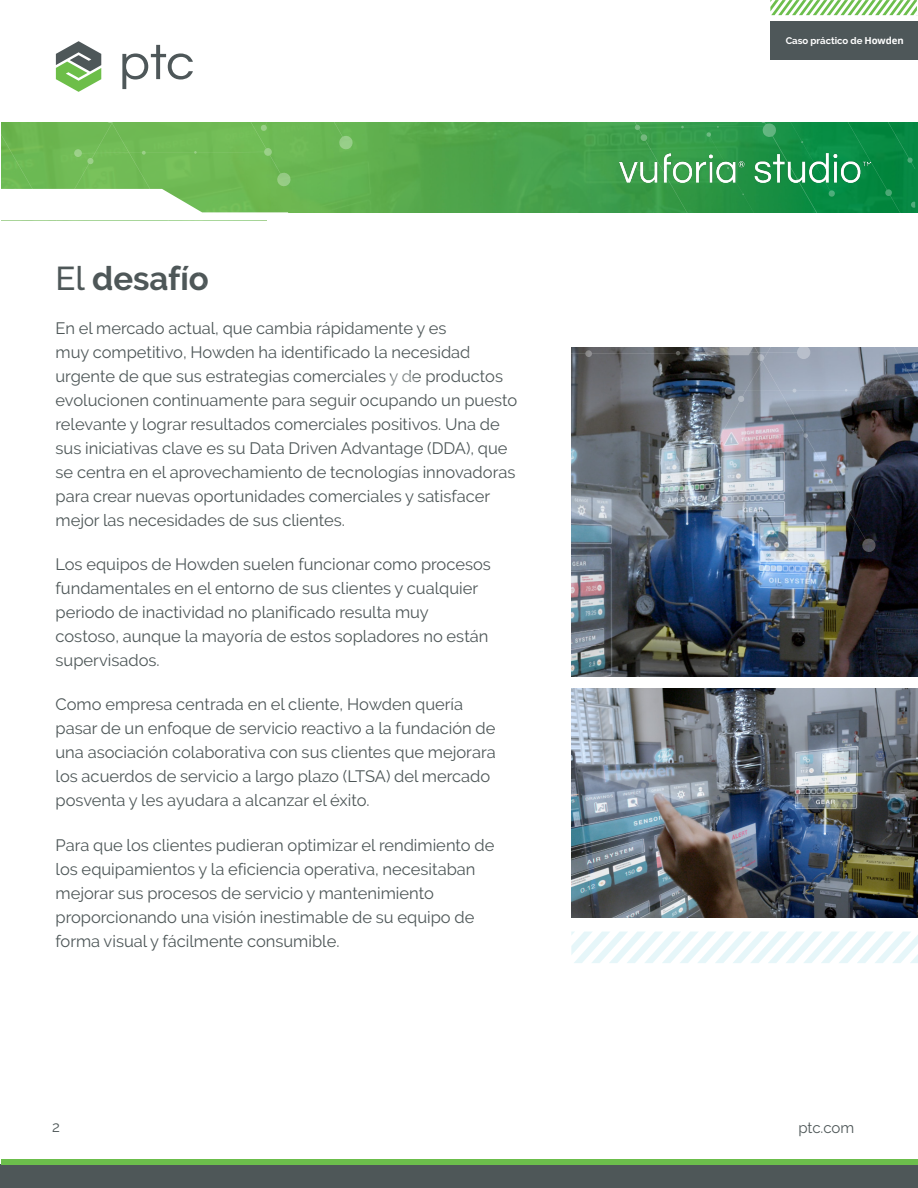
<style>
.page{position:relative;width:918px;height:1188px;background:#fff}
.page>*{position:absolute;margin:0;border:0;box-sizing:border-box;transform-origin:0 0}
.t1{font:50.4px "Questrialptc 2016";color:#4e5759}
._2__Headline_Subhead{font:700 33px "Raleway";color:#4e5758}
._4__Text_Body{font:16.5px/24px "Raleway";color:#4e5758}
.t2{font:15px "Raleway";letter-spacing:-.005em;color:#4e5758}
._4__Text_Body-2{font:700 9.6px "Raleway";color:#fff}
.s1{font-weight:500}
.s2{font-family:"Open Sans"}
</style>
<div class="page">
<img style="left:354px;top:122px;width:564px;height:91px">
<div style="left:770px;top:21px;width:148px;height:39px;background:#4e5759"></div>
<svg style="left:770px;top:0;width:147px;height:15px"></svg>
<svg style="left:571px;top:932px;width:347px;height:31px"></svg>
<img style="left:571px;top:348px;width:347px;height:328px">
<img style="left:703px;top:499px;width:166px;height:46px">
<svg style="left:861px;top:538px;width:16px;height:15px"></svg>
<svg style="left:475px;top:122px;width:440px;height:377px"></svg>
<svg style="left:1px;top:41px;width:353px;height:180px"></svg>
<div style="left:0;top:1164px;width:918px;height:24px;background:#4e5758"></div>
<div style="left:1px;top:1159px;width:917px;height:5px;background:#6cbe4c"></div>
<img style="left:571px;top:688px;width:347px;height:229px">
<img style="left:619px;top:153px;width:251px;height:30px">
<h1 class="t1" style="left:119px;top:20px;width:77px">ptc</h1>
<p class="_2__Headline_Subhead" style="left:56px;top:259px;width:155px"><span class="s1">El</span> desafío</p>
<p class="_4__Text_Body" style="left:56px;top:316px;width:463px">En el mercado actual, que cambia rápidamente y es<br>muy competitivo, Howden ha identificado la necesidad urgente de que sus estrategias comerciales y de productos evolucionen continuamente para seguir ocupando un puesto relevante y lograr resultados comerciales positivos. Una de sus iniciativas clave es su Data Driven Advantage (DDA), que se centra en el aprovechamiento de tecnologías innovadoras para crear nuevas oportunidades comerciales y satisfacer mejor las necesidades de sus clientes.</p>
<p class="_4__Text_Body" style="left:56px;top:552px;width:437px">Los equipos de Howden suelen funcionar como procesos fundamentales en el entorno de sus clientes y cualquier periodo de inactividad no planificado resulta muy costoso, aunque la mayoría de estos sopladores no están supervisados.</p>
<p class="_4__Text_Body" style="left:56px;top:692px;width:442px">Como empresa centrada en el cliente, Howden quería pasar de un enfoque de servicio reactivo a la fundación de una asociación colaborativa con sus clientes que mejorara los acuerdos de servicio a largo plazo (LTSA) del mercado posventa y les ayudara a alcanzar el éxito.</p>
<p class="_4__Text_Body" style="left:56px;top:833px;width:440px">Para que los clientes pudieran optimizar el rendimiento de los equipamientos y la eficiencia operativa, necesitaban mejorar sus procesos de servicio y mantenimiento proporcionando una visión inestimable de su equipo de forma visual y fácilmente consumible.</p>
<p class="_4__Text_Body-2" style="left:786px;top:35px;width:120px">Caso práctico de <span class="s2">Howden</span></p>
<p class="t2" style="left:52px;top:1118px;width:9px">2</p>
<p class="t2" style="left:798px;top:1119px;width:57px">ptc.com</p>
</div>
